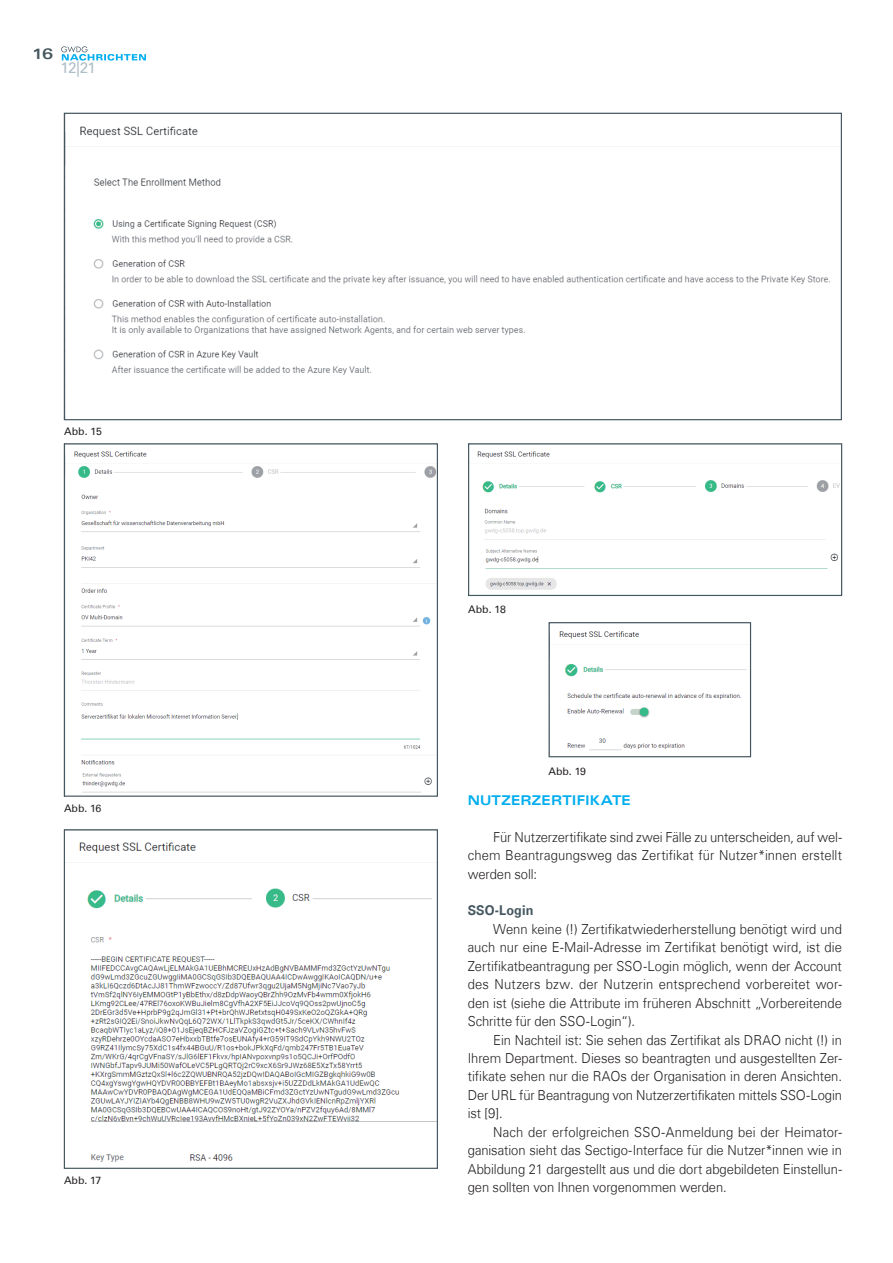
<style>
.page{position:relative;width:893px;height:1263px;background:#fff}
.page>*{position:absolute;margin:0;border:0;box-sizing:border-box;transform-origin:0 0}
.t1{font:15.3px "Univers Com 55 Roman";color:#adbec7}
.t2{font:15px "Univers Com 63 Bold Ext";color:#455760}
.t3{font:300 13.8px/18.5px "Univers Com 45";letter-spacing:-.005em;color:#231f20;text-align:justify;scale:.94 1}
.t4{font:13.5px "Univers Com 63 Bold Ext";letter-spacing:.005em;color:#00aeef;scale:.94 1}
.t5{font:700 13.5px "Univers Com 65";letter-spacing:.005em;color:#455760;scale:.94 1}
.t6{font:10.5px "Univers Com 55 Roman";color:#231f20}
</style>
<div class="page">
<svg style="left:61px;top:46px;width:85px;height:15px"></svg>
<img style="left:66px;top:126px;width:774px;height:249px">
<img style="left:74px;top:451px;width:362px;height:342px">
<div style="left:64px;top:443px;width:374px;height:354px;border:1px solid #455760"></div>
<img style="left:66px;top:842px;width:370px;height:320px">
<div style="left:64px;top:829px;width:374px;height:340px;border:1px solid #455760"></div>
<img style="left:477px;top:451px;width:363px;height:139px">
<div style="left:468px;top:443px;width:374px;height:153px;border:1px solid #455760"></div>
<img style="left:559px;top:631px;width:188px;height:120px">
<div style="left:549px;top:622px;width:202px;height:135px;border:1px solid #455760"></div>
<p class="t2" style="left:32px;top:45px;width:22px">16</p>
<p class="t1" style="left:61px;top:58px;width:37px">12|21</p>
<p class="t6" style="left:64px;top:425px;width:39px">Abb. 15</p>
<p class="t6" style="left:64px;top:801px;width:39px">Abb. 16</p>
<p class="t6" style="left:64px;top:1174px;width:39px">Abb. 17</p>
<p class="t6" style="left:468px;top:603px;width:39px">Abb. 18</p>
<p class="t6" style="left:549px;top:765px;width:39px">Abb. 19</p>
<p class="t4" style="left:468px;top:792px;width:98px">NUTZERZERTI</p>
<p class="t4" style="left:577px;top:792px;width:20px">FIKAT</p>
<p class="t4" style="left:622px;top:792px;width:12px">E</p>
<p class="t3" style="left:468px;top:827px;width:400px;text-indent:26px">Für Nutzerzertifikate sind zwei Fälle zu unterscheiden, auf wel&shy;chem Beantragungsweg das Zertifikat für Nutzer*innen erstellt werden soll:</p>
<p class="t5" style="left:468px;top:902px;width:71px">SSO-Login</p>
<p class="t3" style="left:468px;top:920px;width:400px;text-indent:26px">Wenn keine (!) Zertifikatwiederherstellung benötigt wird und auch nur eine E-Mail-Adresse im Zertifikat benötigt wird, ist die Zertifikatbeantragung per SSO-Login möglich, wenn der Account des Nutzers bzw. der Nutzerin entsprechend vorbereitet wor&shy;den ist (siehe die Attribute im früheren Abschnitt „Vorbereitende Schritte für den SSO-Login“).</p>
<p class="t3" style="left:468px;top:1030px;width:400px;text-indent:26px">Ein Nachteil ist: Sie sehen das Zertifikat als DRAO nicht (!) in Ihrem Department. Dieses so beantragten und ausgestellten Zer&shy;tifikate sehen nur die RAOs der Organisation in deren Ansichten.<br>Der URL für Beantragung von Nutzerzertifikaten mittels SSO-Login ist [9].</p>
<p class="t3" style="left:468px;top:1123px;width:400px;text-indent:26px">Nach der erfolgreichen SSO-Anmeldung bei der Heimator&shy;ganisation sieht das Sectigo-Interface für die Nutzer*innen wie in Abbildung 21 dargestellt aus und die dort abgebildeten Einstellun&shy;gen sollten von Ihnen vorgenommen werden.</p>
</div>
